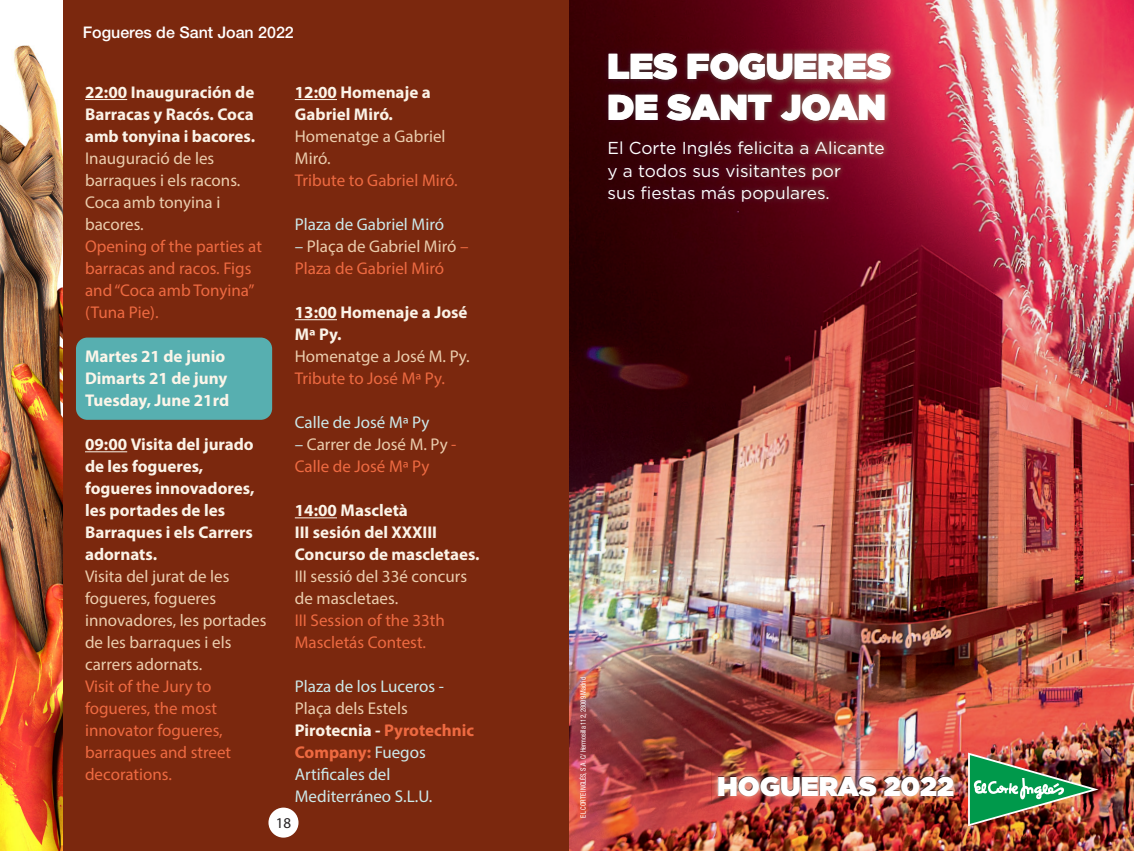
<style>
.page{position:relative;width:1134px;height:851px;background:#fff}
.page>*{position:absolute;margin:0;border:0;box-sizing:border-box;transform-origin:0 0}
.t1{font:900 36px/40px "Gotham";color:#fff}
.t2{font:900 27px "Gotham";color:#fff}
.t3{font:17.2px/22.6px "Gotham Book 1";color:#fff}
.t4{font:17px/22px "Myriad Pro";color:#ee6a41}
.t5{font:17px/22px "Myriad Pro";color:#ebcdad}
.t6{font:700 17px/22px "Myriad Pro";color:#fbf3e7}
.t7{font:17px/22px "Myriad Pro";color:#cce9ea}
.t8{font:700 17px "Myriad Pro";color:#fcf5e9}
.t9{font:500 16px "Helvetica Neue LT Std";color:#fff}
.t10{font:15px "Myriad Pro";color:#231f20}
.t11{font:condensed 7.4px "Helvetica Neue LT Std";color:#fff;scale:.9 1}
.s1{color:#fcf5e9}
.s2{color:#cce9ea}
.s3{color:#ebcdad}
.s4{color:#ee6a41}
.s5{font-weight:700;color:#fbf3e7}
.s6{font-weight:700;color:#ee6a41}
</style>
<div class="page">
<div style="left:0;top:0;width:1134px;height:850px;background:#7b280e"></div>
<div style="left:268px;top:807px;width:30px;height:30px;background:#fff;border-radius:50%"></div>
<img style="left:0;top:0;width:62px;height:850px">
<div style="left:76px;top:337px;width:196px;height:83px;background:#57afb0;border-radius:11px"></div>
<hr style="left:85px;top:99px;width:42px;height:1px;background:#fcf5e9">
<hr style="left:85px;top:451px;width:42px;height:1px;background:#fcf5e9">
<hr style="left:295px;top:99px;width:42px;height:1px;background:#fcf5e9">
<hr style="left:295px;top:319px;width:42px;height:1px;background:#fcf5e9">
<hr style="left:295px;top:517px;width:42px;height:1px;background:#fcf5e9">
<img style="left:570px;top:0;width:564px;height:850px">
<img style="left:602px;top:48px;width:295px;height:160px">
<img style="left:711px;top:769px;width:249px;height:33px">
<img style="left:718px;top:776px;width:236px;height:20px">
<img style="left:968px;top:752px;width:130px;height:74px">
<p class="t9" style="left:83px;top:23px;width:213px">Fogueres de Sant Joan 2022</p>
<p class="t6" style="left:85px;top:81px;width:172px;text-align:justify"><span class="s1">22:00</span> Inauguración de Barracas y Racós. Coca amb tonyina i bacores.</p>
<p class="t5" style="left:85px;top:147px;width:157px">Inauguració de les barraques i els racons.<br>Coca amb tonyina i bacores.</p>
<p class="t4" style="left:85px;top:235px;width:178px">Opening of the parties at barracas and racos. Figs and “Coca amb Tonyina” (Tuna Pie).</p>
<p class="t8" style="left:85px;top:345px;width:142px">Martes 21 de junio</p>
<p class="t8" style="left:85px;top:367px;width:144px">Dimarts 21 de juny</p>
<p class="t8" style="left:85px;top:389px;width:146px">Tuesday, June 21rd</p>
<p class="t6" style="left:85px;top:433px;width:171px"><span class="s1">09:00</span> Visita del jurado de les fogueres, fogueres innovadores, les portades de les<br>Barraques i els Carrers adornats.</p>
<p class="t5" style="left:85px;top:565px;width:183px">Visita del jurat de les fogueres, fogueres innovadores, les portades de les barraques i els carrers adornats.</p>
<p class="t4" style="left:85px;top:675px;width:148px">Visit of the Jury to fogueres, the most innovator fogueres, barraques and street decorations.</p>
<p class="t6" style="left:295px;top:81px;width:138px"><span class="s1">12:00</span> Homenaje a<br>Gabriel Miró.</p>
<p class="t5" style="left:295px;top:125px;width:152px">Homenatge a Gabriel<br>Miró.</p>
<p class="t4" style="left:295px;top:169px;width:164px">Tribute to Gabriel Miró.</p>
<p class="t7" style="left:295px;top:213px;width:151px">Plaza de Gabriel Miró</p>
<p class="t4" style="left:295px;top:235px;width:175px"><span class="s2">–</span> <span class="s3">Plaça de Gabriel Miró</span> –<br>Plaza de Gabriel Miró</p>
<p class="t6" style="left:295px;top:301px;width:174px"><span class="s1">13:00</span> Homenaje a José<br>Mª Py.</p>
<p class="t5" style="left:295px;top:345px;width:176px">Homenatge a José M. Py.</p>
<p class="t4" style="left:295px;top:367px;width:152px">Tribute to José Mª Py.</p>
<p class="t7" style="left:295px;top:411px;width:136px">Calle de José Mª Py</p>
<p class="t5" style="left:295px;top:433px;width:163px"><span class="s2">–</span> Carrer de José M. Py <span class="s4">-<br>Calle de José Mª Py</span></p>
<p class="t6" style="left:295px;top:499px;width:115px"><span class="s1">14:00</span> Mascletà</p>
<p class="t6" style="left:295px;top:521px;width:186px">III sesión del XXXIII<br>Concurso de mascletaes.</p>
<p class="t5" style="left:295px;top:565px;width:174px">III sessió del 33é concurs de mascletaes.</p>
<p class="t4" style="left:295px;top:609px;width:152px">III Session of the 33th<br>Mascletás Contest.</p>
<p class="t7" style="left:295px;top:675px;width:151px">Plaza de los Luceros -<br><span class="s3">Plaça dels Estels</span></p>
<p class="t7" style="left:295px;top:719px;width:181px"><span class="s5">Pirotecnia -</span> <span class="s6">Pyrotechnic<br>Company:</span> Fuegos<br>Artificales del<br>Mediterráneo S.L.U.</p>
<p class="t10" style="left:276px;top:813px;width:17px">18</p>
<h1 class="t1" style="left:607px;top:46px;width:285px">LES FOGUERES<br>DE SANT JOAN</h1>
<p class="t3" style="left:607px;top:136px;width:279px">El Corte Inglés felicita a Alicante y a todos sus visitantes por<br>sus fiestas más populares.</p>
<p class="t11" style="left:579px;top:817px;width:157px;rotate:-90deg">EL CORTE INGLÉS, S.A. C/ Hermosilla 112, 28009 Madrid</p>
<h2 class="t2" style="left:717px;top:766px;width:238px">HOGUERAS 2022</h2>
</div>
